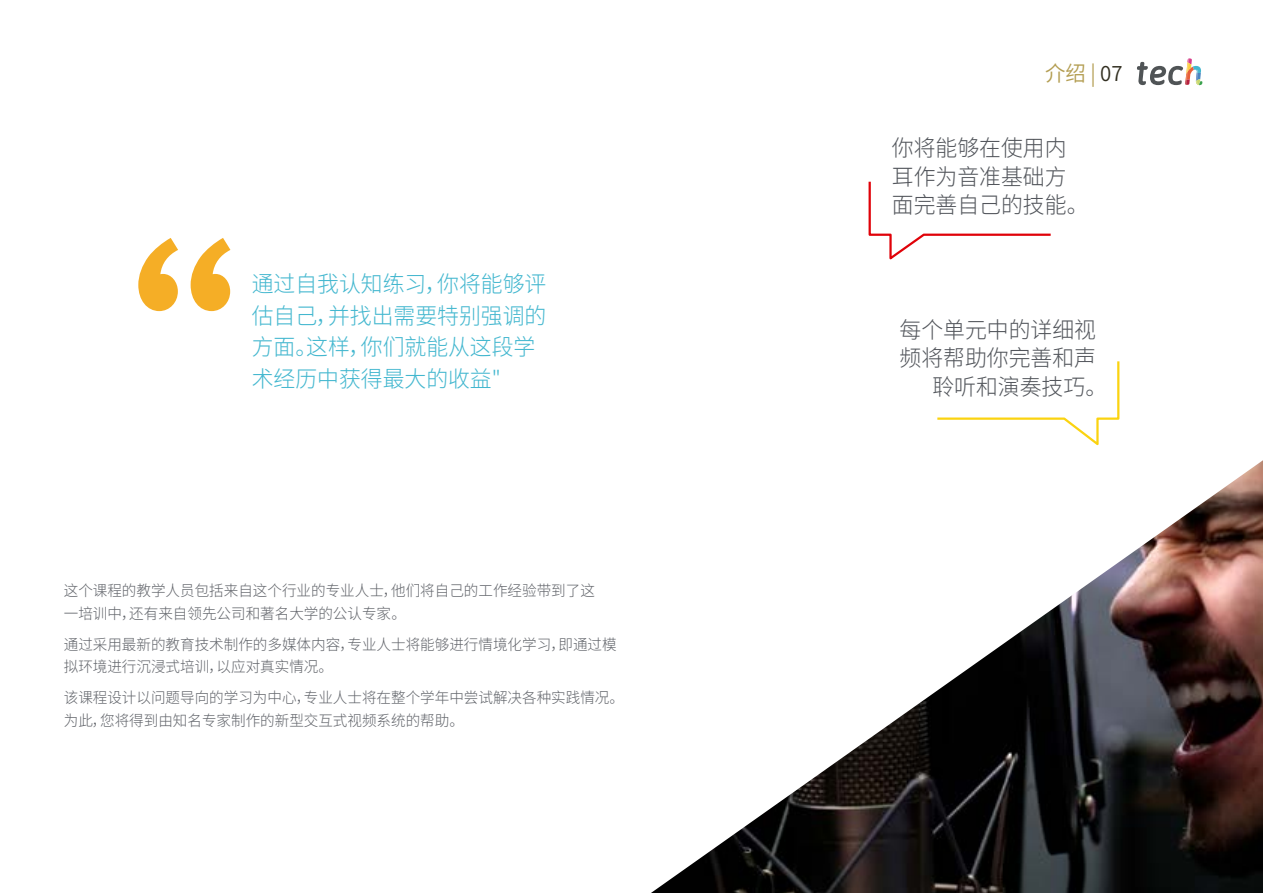
<style>
.page{position:relative;width:1263px;height:893px;background:#fff}
.page>*{position:absolute;margin:0;border:0;box-sizing:border-box;transform-origin:0 0}
.t1{font:300 22.5px/31.5px "Source Han Sans CN";color:#43b7cf}
.t2{font:300 22.5px/28.5px "Source Han Sans CN";color:#52555b}
.t3{font:21px "Source Han Sans CN";color:#b39d51}
.t4{font:300 15px/22.5px "Source Han Sans CN";color:#61646a}
.s1{color:#312e20}
</style>
<div class="page">
<svg style="left:138px;top:238px;width:92px;height:73px"></svg>
<img style="left:651px;top:460px;width:612px;height:433px">
<svg style="left:937px;top:361px;width:183px;height:85px"></svg>
<svg style="left:868px;top:181px;width:183px;height:79px"></svg>
<svg style="left:1137px;top:58px;width:65px;height:28px"></svg>
<h1 class="t1" style="left:252px;top:269px;width:296px">通过自我认知练习，你将能够评估自己，并找出需要特别强调的方面。这样，你们就能从这段学术经历中获得最大的收益"</h1>
<p class="t4" style="left:64px;top:580px;width:533px">这个课程的教学人员包括来自这个行业的专业人士，他们将自己的工作经验带到了这一培训中，还有来自领先公司和著名大学的公认专家。</p>
<p class="t4" style="left:64px;top:633px;width:554px">通过采用最新的教育技术制作的多媒体内容，专业人士将能够进行情境化学习，即通过模拟环境进行沉浸式培训，以应对真实情况。</p>
<p class="t4" style="left:64px;top:687px;width:562px">该课程设计以问题导向的学习为中心，专业人士将在整个学年中尝试解决各种实践情况。为此，您将得到由知名专家制作的新型交互式视频系统的帮助。</p>
<h2 class="t3" style="left:1045px;top:61px;width:79px">介绍 | <span class="s1">07</span></h2>
<h1 class="t2" style="left:892px;top:134px;width:198px">你将能够在使用内耳作为音准基础方面完善自己的技能。</h1>
<h1 class="t2" style="left:900px;top:316px;width:198px">每个单元中的详细视</h1>
<h1 class="t2" style="left:900px;top:344px;width:198px">频将帮助你完善和声</h1>
<h1 class="t2" style="left:932px;top:373px;width:176px">聆听和演奏技巧。</h1>
</div>
